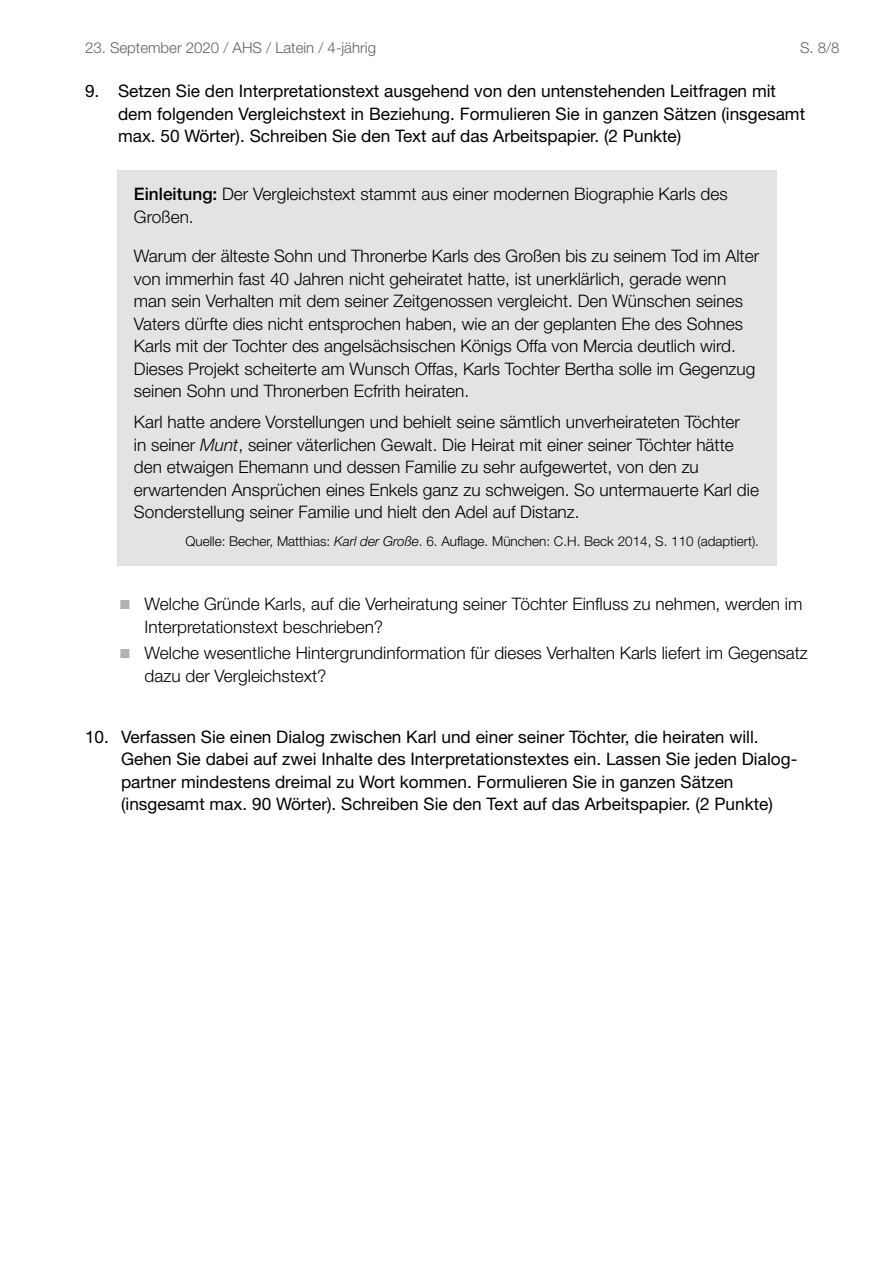
<style>
.page{position:relative;width:893px;height:1263px;background:#fff}
.page>*{position:absolute;margin:0;border:0;box-sizing:border-box;transform-origin:0 0}
.t1{font:300 17.25px/22.5px "Helvetica Neue LT Pro";color:#000}
.t2{font:17.25px/22.5px "Helvetica Neue LT Pro";color:#000}
.t3{font:300 17.25px/22.5px "Helvetica Neue LT Std";color:#000}
.t4{font:17.25px "Helvetica Neue LT Std";color:#000}
.t5{font:300 15px "Helvetica Neue LT Std";color:#626262}
.t6{font:300 13.5px "Helvetica Neue LT Std";color:#000}
.s1{font-family:"Helvetica Neue LT Pro"}
.s2{font-weight:500}
.s3{font-style:italic}
.s4{font-family:"Arial";font-weight:400;font-size:19.5px;color:#b2b2b2}
</style>
<div class="page">
<div style="left:117px;top:171px;width:659px;height:395px;background:#e3e3e3"></div>
<p class="t5" style="left:85px;top:39px;width:292px">23. September 2020 / AHS / Latein / 4-jährig</p>
<p class="t5" style="left:800px;top:39px;width:41px">S. 8/8</p>
<p class="t2" style="left:118px;top:80px;width:689px;text-indent:-33px">9. Setzen Sie den Interpretationstext ausgehend von den untenstehenden Leitfragen mit dem folgenden Vergleichstext in Beziehung. Formulieren Sie in ganzen Sätzen (insgesamt</p>
<p class="t4" style="left:118px;top:126px;width:565px"><span class="s1">max. 50 Wörter).</span> Schreiben Sie den Text auf das Arbeitspapier. <span class="s1">(2 Punkte)</span></p>
<p class="t1" style="left:134px;top:182px;width:595px"><span class="s2">Einleitung:</span> Der Vergleichstext stammt aus einer modernen Biographie Karls des<br>Großen.</p>
<p class="t1" style="left:134px;top:244px;width:627px">Warum der älteste Sohn und Thronerbe Karls des Großen bis zu seinem Tod im Alter von immerhin fast 40 Jahren nicht geheiratet hatte, ist unerklärlich, gerade wenn man sein Verhalten mit dem seiner Zeitgenossen vergleicht. Den Wünschen seines Vaters dürfte dies nicht entsprochen haben, wie an der geplanten Ehe des Sohnes Karls mit der Tochter des angelsächsischen Königs Offa von Mercia deutlich wird.<br>Dieses Projekt scheiterte am Wunsch Offas, Karls Tochter Bertha solle im Gegenzug seinen Sohn und Thronerben Ecfrith heiraten.</p>
<p class="t1" style="left:134px;top:410px;width:627px">Karl hatte andere Vorstellungen und behielt seine sämtlich unverheirateten Töchter<br>in seiner <span class="s3">Munt</span>, seiner väterlichen Gewalt. Die Heirat mit einer seiner Töchter hätte den etwaigen Ehemann und dessen Familie zu sehr aufgewertet, von den zu erwartenden Ansprüchen eines Enkels ganz zu schweigen. So untermauerte Karl die Sonderstellung seiner Familie und hielt den Adel auf Distanz.</p>
<p class="t6" style="left:185px;top:533px;width:575px">Quelle: Becher, Matthias: <span class="s3">Karl der Große</span>. 6. Auflage. München: C.H. Beck 2014, S. 110 (adaptiert).</p>
<p class="t3" style="left:145px;top:592px;width:659px;text-indent:-26px"><span class="s4">■</span> Welche Gründe Karls, auf die Verheiratung seiner Töchter Einfluss zu nehmen, werden im<br>Interpretationstext beschrieben?</p>
<p class="t3" style="left:145px;top:642px;width:665px;text-indent:-26px"><span class="s4">■</span> Welche wesentliche Hintergrundinformation für dieses Verhalten Karls liefert im Gegensatz dazu der Vergleichstext?</p>
<p class="t2" style="left:121px;top:725px;width:678px;text-indent:-36px">10. Verfassen Sie einen Dialog zwischen Karl und einer seiner Töchter, die heiraten will.<br>Gehen Sie dabei auf zwei Inhalte des Interpretationstextes ein. Lassen Sie jeden Dialog&shy;partner mindestens dreimal zu Wort kommen. Formulieren Sie in ganzen Sätzen</p>
<p class="t4" style="left:121px;top:794px;width:653px"><span class="s1">(insgesamt max. 90 Wörter).</span> Schreiben Sie den Text auf das Arbeitspapier. <span class="s1">(2 Punkte)</span></p>
</div>
